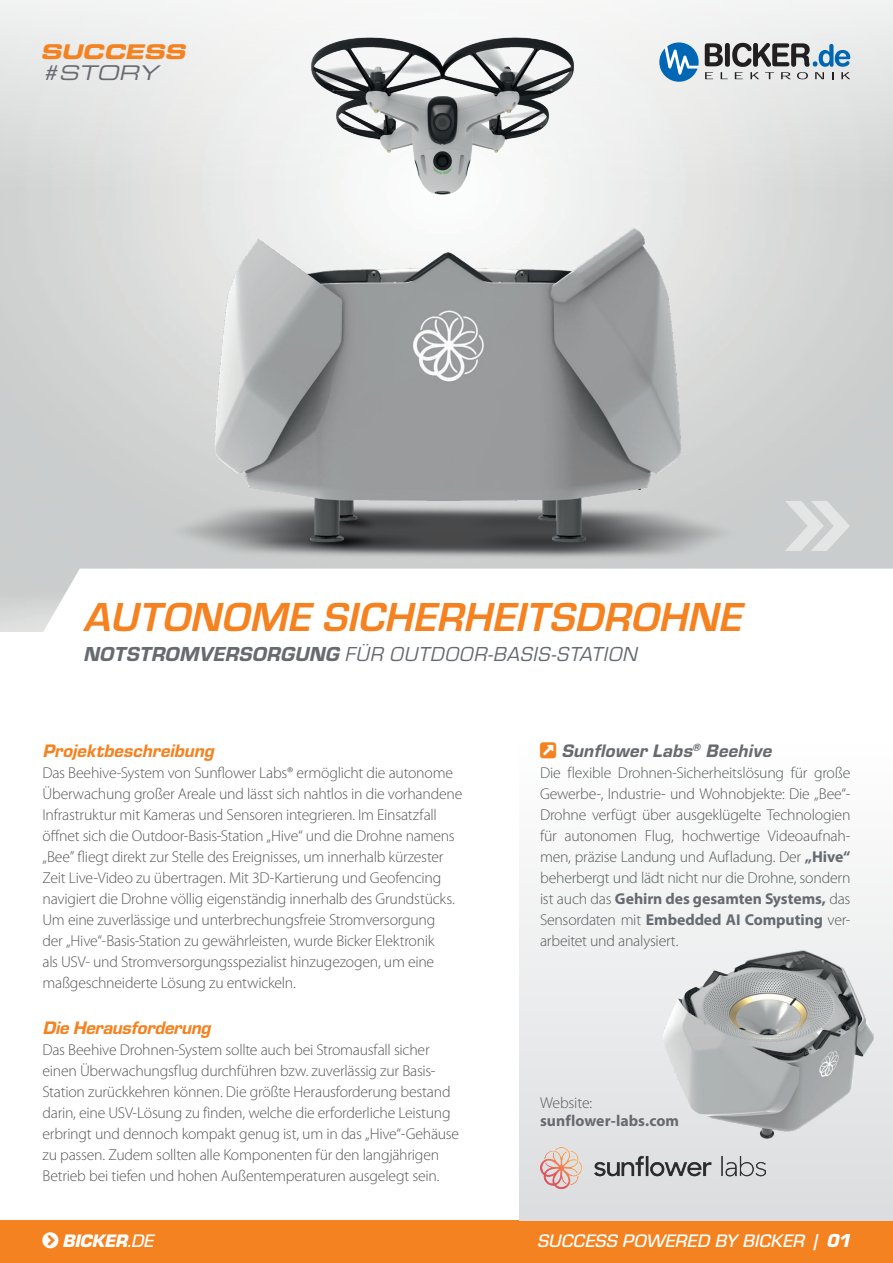
<style>
.page{position:relative;width:893px;height:1263px;background:#fff}
.page>*{position:absolute;margin:0;border:0;box-sizing:border-box;transform-origin:0 0}
.t1{font:italic 700 42px "Eurostile";color:#f58220}
.t2{font:italic 21px "Eurostile";color:#666b70}
.t3{font:italic 20.25px "Eurostile Bold Extended Two";color:#f58220}
.t4{font:italic 20.25px "Eurostile Extended Two";color:#666b70}
.t5{font:italic 18.75px "Eurostile Hea";color:#f58220}
.t6{font:18.75px "Eurostile Med Ita";letter-spacing:.01em;color:#fff}
.t7{font:italic 18.75px "Eurostile Hea";color:#666b70}
.t8{font:italic 900 18.75px "Eurostile";letter-spacing:-.01em;color:#fff}
.t9{font:300 15.75px/21px "Myriad Pro";letter-spacing:-.015em;color:#57585a}
.t10{font:700 15.75px "Myriad Pro";letter-spacing:.005em;color:#666b70}
.s1{font-family:"Eurostile Hea"}
.s2{font-family:"Eurostile Med Ita";font-weight:400;font-style:normal}
.s3{font-weight:700;color:#666b70}
.s4{font-size:19.5px}
.s5{font-family:"Eurostile";font-weight:900;font-style:italic;font-size:19.5px}
</style>
<div class="page">
<div style="left:0;top:1220px;width:893px;height:43px;background:#f58220"></div>
<svg style="left:0;top:569px;width:80px;height:63px"></svg>
<img style="left:7px;top:191px;width:882px;height:378px">
<div style="left:0;top:0;width:893px;height:191px;background:linear-gradient(to bottom,#f3f4f4,#dcdddc)"></div>
<img style="left:252px;top:19px;width:381px;height:213px">
<svg style="left:519px;top:877px;width:374px;height:343px;fill:#dedfe1"></svg>
<img style="left:519px;top:901px;width:374px;height:278px">
<svg style="left:659px;top:42px;width:40px;height:40px"></svg>
<svg style="left:705px;top:43px;width:145px;height:36px"></svg>
<img style="left:540px;top:1147px;width:225px;height:42px">
<div style="left:785px;top:501px;width:65px;height:51px;background:#cacdcd"></div>
<p class="t3" style="left:40px;top:37px;width:153px">SUCCESS</p>
<p class="t4" style="left:40px;top:59px;width:125px">#STORY</p>
<h1 class="t1" style="left:83px;top:587px;width:671px">AUTONOME SICHERHEITSDROHNE</h1>
<h2 class="t2" style="left:83px;top:640px;width:561px"><span class="s1">NOTSTROMVERSORGUNG</span> FÜR OUTDOOR-BASIS-STATION</h2>
<p class="t5" style="left:43px;top:737px;width:178px">Projektbeschreibung</p>
<p class="t9" style="left:43px;top:762px;width:421px">Das Beehive-System von Sunflower Labs® ermöglicht die autonome Überwachung großer Areale und lässt sich nahtlos in die vorhandene Infrastruktur mit Kameras und Sensoren integrieren. Im Einsatzfall öffnet sich die Outdoor-Basis-Station „Hive“ und die Drohne namens „Bee” fliegt direkt zur Stelle des Ereignisses, um innerhalb kürzester Zeit Live-Video zu übertragen. Mit 3D-Kartierung und Geofencing navigiert die Drohne völlig eigenständig innerhalb des Grundstücks.<br>Um eine zuverlässige und unterbrechungsfreie Stromversorgung<br>der „Hive“-Basis-Station zu gewährleisten, wurde Bicker Elektronik<br>als USV- und Stromversorgungsspezialist hinzugezogen, um eine maßgeschneiderte Lösung zu entwickeln.</p>
<p class="t5" style="left:43px;top:1014px;width:175px">DieHerausforderung</p>
<p class="t9" style="left:43px;top:1039px;width:418px">Das Beehive Drohnen-System sollte auch bei Stromausfall sicher einen Überwachungsflug durchführen bzw. zuverlässig zur Basis-Station zurückkehren können. Die größte Herausforderung bestand darin, eine USV-Lösung zu finden, welche die erforderliche Leistung erbringt und dennoch kompakt genug ist, um in das „Hive“-Gehäuse zu passen. Zudem sollten alle Komponenten für den langjährigen Betrieb bei tiefen und hohen Außentemperaturen ausgelegt sein.</p>
<p class="t8" style="left:63px;top:1227px;width:93px">BICKER<span class="s2">.DE</span></p>
<p class="t7" style="left:561px;top:738px;width:216px">SunflowerLabs<sup>®</sup> Beehive</p>
<p class="t9" style="left:540px;top:762px;width:312px;text-align:justify">Die flexible Drohnen-Sicherheitslösung für große Gewerbe-, Industrie- und Wohnobjekte: Die „Bee“- Drohne verfügt über ausgeklügelte Technologien für autonomen Flug, hochwertige Videoaufnah&shy;men, präzise Landung und Aufladung. Der <span class="s3">„Hive“ </span>beherbergt und lädt nicht nur die Drohne, sondern ist auch das <span class="s3">Gehirn des gesamten Systems,</span> das Sensordaten mit <span class="s3">Embedded AI Computing</span> ver&shy;arbeitet und analysiert.</p>
<p class="t9" style="left:540px;top:1092px;width:54px">Website:</p>
<p class="t10" style="left:540px;top:1112px;width:141px">sunflower-labs.com</p>
<p class="t6" style="left:538px;top:1227px;width:315px">SUCCESS POWERED BY BICKER <span class="s4">|</span> <span class="s5">01</span></p>
</div>
